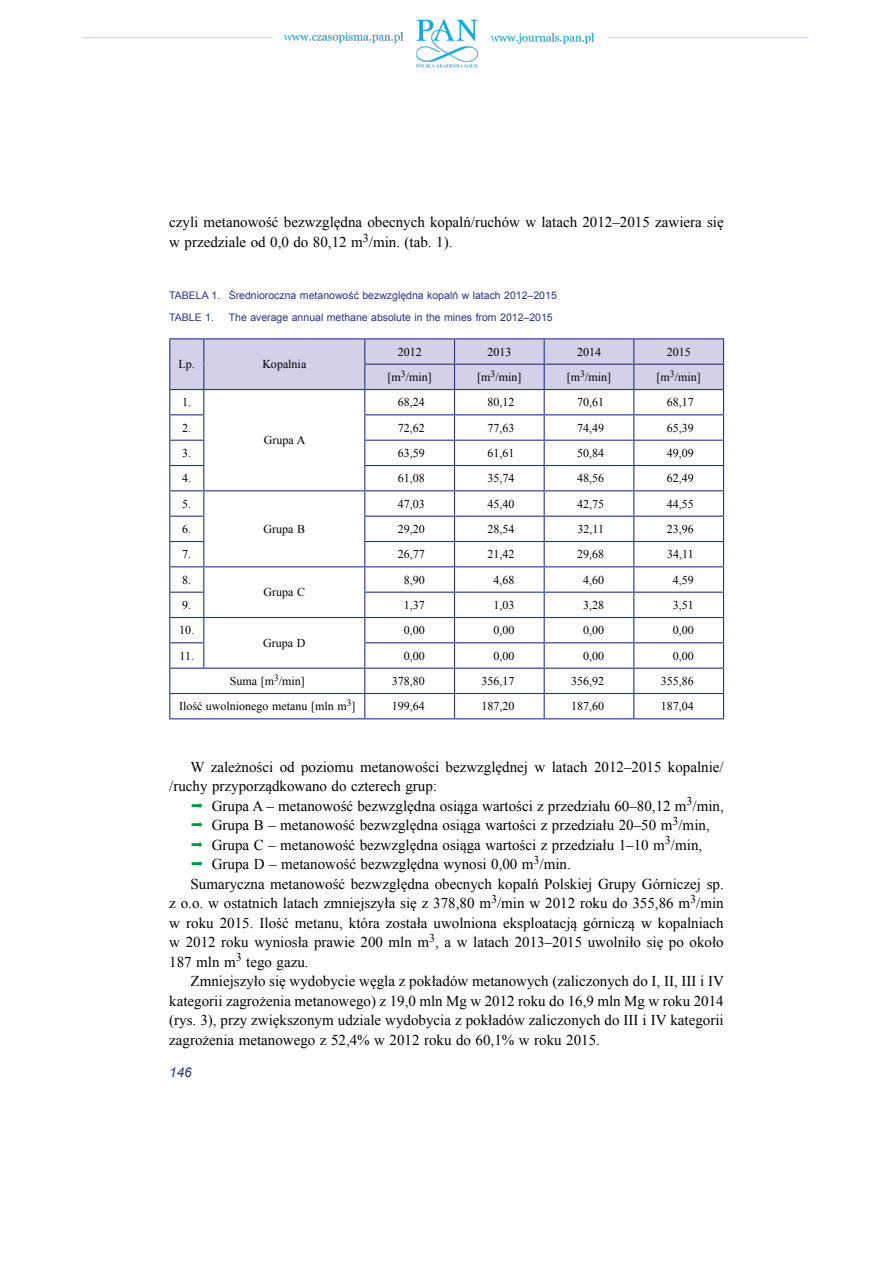
<style>
.page{position:relative;width:893px;height:1263px;background:#fff}
.page>*{position:absolute;margin:0;border:0;box-sizing:border-box;transform-origin:0 0}
.t1{font:15px/19.5px "Times New Roman";color:#000}
.t2{font:italic 13.5px "Arial";color:#283583}
.t3{font:12px "Times New Roman";color:#000}
.t4{font:10.5px/22px "Arial";color:#283583}
</style>
<div class="page">
<img style="left:82px;top:19px;width:727px;height:49px">
<hr style="left:169px;top:338px;width:35px;height:1px;background:#283583">
<hr style="left:204px;top:338px;width:161px;height:1px;background:#283583">
<hr style="left:365px;top:338px;width:89px;height:1px;background:#283583">
<hr style="left:454px;top:338px;width:90px;height:1px;background:#283583">
<hr style="left:544px;top:338px;width:90px;height:1px;background:#283583">
<hr style="left:634px;top:338px;width:90px;height:1px;background:#283583">
<svg style="left:169px;top:339px;width:555px;height:379px"></svg>
<hr style="left:169px;top:718px;width:35px;height:1px;background:#283583">
<hr style="left:204px;top:718px;width:161px;height:1px;background:#283583">
<hr style="left:365px;top:718px;width:89px;height:1px;background:#283583">
<hr style="left:454px;top:718px;width:90px;height:1px;background:#283583">
<hr style="left:544px;top:718px;width:90px;height:1px;background:#283583">
<hr style="left:634px;top:718px;width:90px;height:1px;background:#283583">
<p class="t1" style="left:169px;top:212px;width:556px">czyli metanowość bezwzględna obecnych kopalń/ruchów w latach 2012–2015 zawiera się w przedziale od 0,0 do 80,12 m<sup>3</sup>/min. (tab. 1).</p>
<p class="t4" style="left:169px;top:285px;width:389px">TABELA 1. Średnioroczna metanowość bezwzględna kopalń w latach 2012–2015<br>TABLE 1.</p>
<p class="t4" style="left:229px;top:307px;width:325px">The average annual methane absolute in the mines from 2012–2015</p>
<p class="t3" style="left:179px;top:356px;width:18px">Lp.</p>
<p class="t3" style="left:262px;top:356px;width:45px">Kopalnia</p>
<p class="t3" style="left:182px;top:394px;width:10px">1.</p>
<p class="t3" style="left:398px;top:344px;width:25px">2012</p>
<p class="t3" style="left:487px;top:344px;width:25px">2013</p>
<p class="t3" style="left:577px;top:344px;width:25px">2014</p>
<p class="t3" style="left:667px;top:344px;width:25px">2015</p>
<p class="t3" style="left:388px;top:369px;width:46px">[m<sup>3</sup>/min]</p>
<p class="t3" style="left:477px;top:369px;width:46px">[m<sup>3</sup>/min]</p>
<p class="t3" style="left:567px;top:369px;width:46px">[m<sup>3</sup>/min]</p>
<p class="t3" style="left:657px;top:369px;width:46px">[m<sup>3</sup>/min]</p>
<p class="t3" style="left:398px;top:394px;width:28px">68,24</p>
<p class="t3" style="left:487px;top:394px;width:28px">80,12</p>
<p class="t3" style="left:577px;top:394px;width:28px">70,61</p>
<p class="t3" style="left:667px;top:394px;width:28px">68,17</p>
<p class="t3" style="left:182px;top:420px;width:10px">2.</p>
<p class="t3" style="left:398px;top:420px;width:28px">72,62</p>
<p class="t3" style="left:487px;top:420px;width:28px">77,63</p>
<p class="t3" style="left:577px;top:420px;width:28px">74,49</p>
<p class="t3" style="left:667px;top:420px;width:28px">65,39</p>
<p class="t3" style="left:182px;top:445px;width:10px">3.</p>
<p class="t3" style="left:398px;top:445px;width:28px">63,59</p>
<p class="t3" style="left:487px;top:445px;width:28px">61,61</p>
<p class="t3" style="left:577px;top:445px;width:28px">50,84</p>
<p class="t3" style="left:667px;top:445px;width:28px">49,09</p>
<p class="t3" style="left:182px;top:470px;width:10px">4.</p>
<p class="t3" style="left:398px;top:470px;width:28px">61,08</p>
<p class="t3" style="left:487px;top:470px;width:28px">35,74</p>
<p class="t3" style="left:577px;top:470px;width:28px">48,56</p>
<p class="t3" style="left:667px;top:470px;width:28px">62,49</p>
<p class="t3" style="left:182px;top:496px;width:10px">5.</p>
<p class="t3" style="left:263px;top:521px;width:43px">Grupa B</p>
<p class="t3" style="left:264px;top:432px;width:43px">Grupa A</p>
<p class="t3" style="left:398px;top:496px;width:28px">47,03</p>
<p class="t3" style="left:487px;top:496px;width:28px">45,40</p>
<p class="t3" style="left:577px;top:496px;width:28px">42,75</p>
<p class="t3" style="left:667px;top:496px;width:28px">44,55</p>
<p class="t3" style="left:182px;top:521px;width:10px">6.</p>
<p class="t3" style="left:398px;top:521px;width:28px">29,20</p>
<p class="t3" style="left:487px;top:521px;width:28px">28,54</p>
<p class="t3" style="left:577px;top:521px;width:28px">32,11</p>
<p class="t3" style="left:667px;top:521px;width:28px">23,96</p>
<p class="t3" style="left:182px;top:546px;width:10px">7.</p>
<p class="t3" style="left:398px;top:546px;width:28px">26,77</p>
<p class="t3" style="left:487px;top:546px;width:28px">21,42</p>
<p class="t3" style="left:577px;top:546px;width:28px">29,68</p>
<p class="t3" style="left:667px;top:546px;width:28px">34,11</p>
<p class="t3" style="left:182px;top:572px;width:10px">8.</p>
<p class="t3" style="left:263px;top:584px;width:43px">Grupa C</p>
<p class="t3" style="left:404px;top:572px;width:22px">8,90</p>
<p class="t3" style="left:493px;top:572px;width:22px">4,68</p>
<p class="t3" style="left:583px;top:572px;width:22px">4,60</p>
<p class="t3" style="left:673px;top:572px;width:22px">4,59</p>
<p class="t3" style="left:182px;top:597px;width:10px">9.</p>
<p class="t3" style="left:404px;top:597px;width:22px">1,37</p>
<p class="t3" style="left:493px;top:597px;width:22px">1,03</p>
<p class="t3" style="left:583px;top:597px;width:22px">3,28</p>
<p class="t3" style="left:673px;top:597px;width:22px">3,51</p>
<p class="t3" style="left:179px;top:622px;width:16px">10.</p>
<p class="t3" style="left:263px;top:635px;width:44px">Grupa D</p>
<p class="t3" style="left:404px;top:622px;width:22px">0,00</p>
<p class="t3" style="left:493px;top:622px;width:22px">0,00</p>
<p class="t3" style="left:583px;top:622px;width:22px">0,00</p>
<p class="t3" style="left:673px;top:622px;width:22px">0,00</p>
<p class="t3" style="left:179px;top:648px;width:16px">11.</p>
<p class="t3" style="left:404px;top:648px;width:22px">0,00</p>
<p class="t3" style="left:493px;top:648px;width:22px">0,00</p>
<p class="t3" style="left:583px;top:648px;width:22px">0,00</p>
<p class="t3" style="left:673px;top:648px;width:22px">0,00</p>
<p class="t3" style="left:230px;top:673px;width:77px">Suma [m<sup>3</sup>/min]</p>
<p class="t3" style="left:392px;top:673px;width:34px">378,80</p>
<p class="t3" style="left:481px;top:673px;width:34px">356,17</p>
<p class="t3" style="left:571px;top:673px;width:34px">356,92</p>
<p class="t3" style="left:661px;top:673px;width:34px">355,86</p>
<p class="t3" style="left:179px;top:698px;width:178px">Ilość uwolnionego metanu [mln m<sup>3</sup>]</p>
<p class="t3" style="left:392px;top:698px;width:34px">199,64</p>
<p class="t3" style="left:481px;top:698px;width:34px">187,20</p>
<p class="t3" style="left:571px;top:698px;width:34px">187,60</p>
<p class="t3" style="left:661px;top:698px;width:34px">187,04</p>
<p class="t1" style="left:169px;top:756px;width:556px;text-indent:21px">W zależności od poziomu metanowości bezwzględnej w latach 2012–2015 kopalnie/ /ruchy przyporządkowano do czterech grup:</p>
<p class="t1" style="left:212px;top:795px;width:513px">Grupa A – metanowość bezwzględna osiąga wartości z przedziału 60–80,12 m<sup>3</sup>/min,</p>
<p class="t1" style="left:212px;top:815px;width:499px">Grupa B – metanowość bezwzględna osiąga wartości z przedziału 20–50 m<sup>3</sup>/min,</p>
<p class="t1" style="left:212px;top:834px;width:492px">Grupa C – metanowość bezwzględna osiąga wartości z przedziału 1–10 m<sup>3</sup>/min,</p>
<p class="t1" style="left:212px;top:854px;width:361px">Grupa D – metanowość bezwzględna wynosi 0,00 m<sup>3</sup>/min.</p>
<p class="t1" style="left:190px;top:873px;width:535px">Sumaryczna metanowość bezwzględna obecnych kopalń Polskiej Grupy Górniczej sp.</p>
<p class="t1" style="left:169px;top:893px;width:556px">z o.o. w ostatnich latach zmniejszyła się z 378,80 m<sup>3</sup>/min w 2012 roku do 355,86 m<sup>3</sup>/min</p>
<p class="t1" style="left:169px;top:912px;width:556px">w roku 2015. Ilość metanu, która została uwolniona eksploatacją górniczą w kopalniach</p>
<p class="t1" style="left:169px;top:932px;width:556px">w 2012 roku wyniosła prawie 200 mln m<sup>3</sup>, a w latach 2013–2015 uwolniło się po około</p>
<p class="t1" style="left:169px;top:951px;width:141px">187 mln m<sup>3</sup> tego gazu.</p>
<p class="t1" style="left:190px;top:971px;width:535px">Zmniejszyło się wydobycie węgla z pokładów metanowych (zaliczonych do I, II, III i IV</p>
<p class="t1" style="left:169px;top:990px;width:556px">kategorii zagrożenia metanowego) z 19,0 mln Mg w 2012 roku do 16,9 mln Mg w roku 2014</p>
<p class="t1" style="left:169px;top:1010px;width:556px">(rys. 3), przy zwiększonym udziale wydobycia z pokładów zaliczonych do III i IV kategorii</p>
<p class="t1" style="left:169px;top:1029px;width:432px">zagrożenia metanowego z 52,4% w 2012 roku do 60,1% w roku 2015.</p>
<p class="t2" style="left:169px;top:1064px;width:24px">146</p>
</div>
